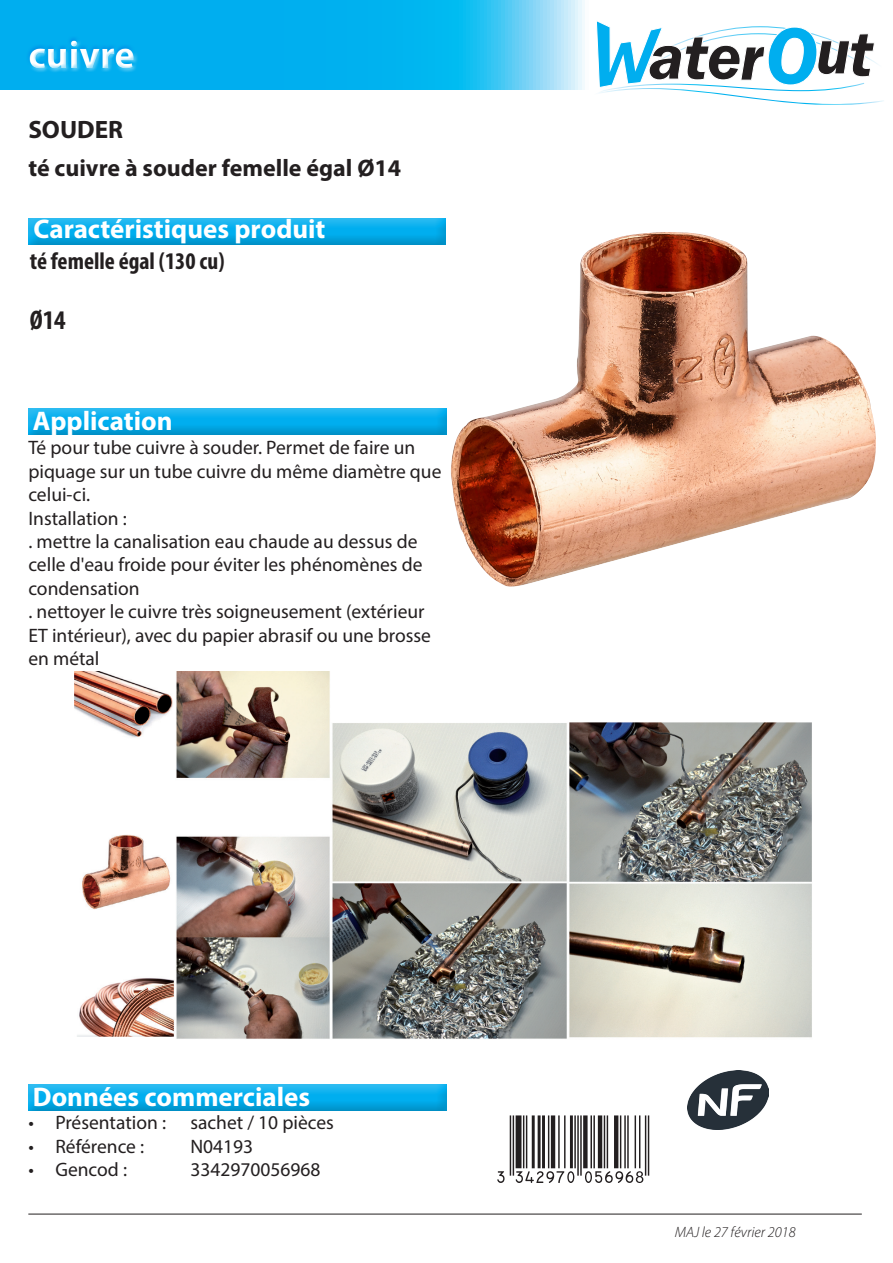
<style>
.page{position:relative;width:893px;height:1263px;background:#fff}
.page>*{position:absolute;margin:0;border:0;box-sizing:border-box;transform-origin:0 0}
.t1{font:700 39px "Myriad Pro";color:#fff}
.t2{font:700 27px "Myriad Pro";color:#fff}
.t3{font:700 condensed 27px "Myriad Pro";color:#231f20}
.t4{font:700 25.2px "Myriad Pro";color:#231f20}
.t5{font:700 24px "Myriad Pro";color:#231f20}
.t6{font:700 condensed 24px "Myriad Pro";color:#231f20}
.t7{font:19.5px/23.4px "Myriad Pro";color:#231f20}
.t8{font:italic 300 15px "Myriad Pro";color:#231f20}
</style>
<div class="page">
<svg style="left:1px;top:1px;width:584px;height:18px;background:#18b7f0"></svg>
<div style="left:26px;top:217px;width:420px;height:30px;background:#231f20;opacity:.75"></div>
<div style="left:0;top:19px;width:609px;height:106px;background:#00aeef;opacity:.75"></div>
<img style="left:451px;top:232px;width:425px;height:355px">
<img style="left:687px;top:1071px;width:81px;height:59px">
<div style="left:26px;top:407px;width:420px;height:30px;background:#231f20;opacity:.75"></div>
<div style="left:26px;top:1084px;width:420px;height:30px;background:#231f20;opacity:.75"></div>
<hr style="left:28px;top:1214px;width:834px;height:1px;background:#231f20">
<svg style="left:592px;top:20px;width:292px;height:85px"></svg>
<img style="left:74px;top:672px;width:738px;height:367px">
<h1 class="t1" style="left:28px;top:30px;width:108px">cuivre</h1>
<p class="t4" style="left:28px;top:113px;width:96px">SOUDER</p>
<p class="t5" style="left:28px;top:153px;width:374px">té cuivre à souder femelle égal Ø14</p>
<p class="t2" style="left:34px;top:212px;width:293px">Caractéristiques produit</p>
<p class="t6" style="left:30px;top:246px;width:196px">té femelle égal (130 cu)</p>
<p class="t3" style="left:30px;top:303px;width:37px">Ø14</p>
<p class="t2" style="left:33px;top:403px;width:141px">Application</p>
<p class="t7" style="left:28px;top:436px;width:415px">Té pour tube cuivre à souder. Permet de faire un piquage sur un tube cuivre du même diamètre que celui-ci.<br>Installation :<br>. mettre la canalisation eau chaude au dessus de celle d'eau froide pour éviter les phénomènes de condensation<br>. nettoyer le cuivre très soigneusement (extérieur ET intérieur), avec du papier abrasif ou une brosse en métal</p>
<p class="t2" style="left:33px;top:1079px;width:279px">Données commerciales</p>
<p class="t7" style="left:28px;top:1111px;width:307px">• Présentation : sachet / 10 pièces</p>
<p class="t7" style="left:28px;top:1134px;width:117px">• Référence :</p>
<p class="t7" style="left:190px;top:1134px;width:64px">N04193</p>
<p class="t7" style="left:28px;top:1158px;width:100px">• Gencod :</p>
<p class="t7" style="left:190px;top:1158px;width:132px">3342970056968</p>
<p class="t8" style="left:675px;top:1223px;width:122px">MAJ le 27 février 2018</p>
</div>
